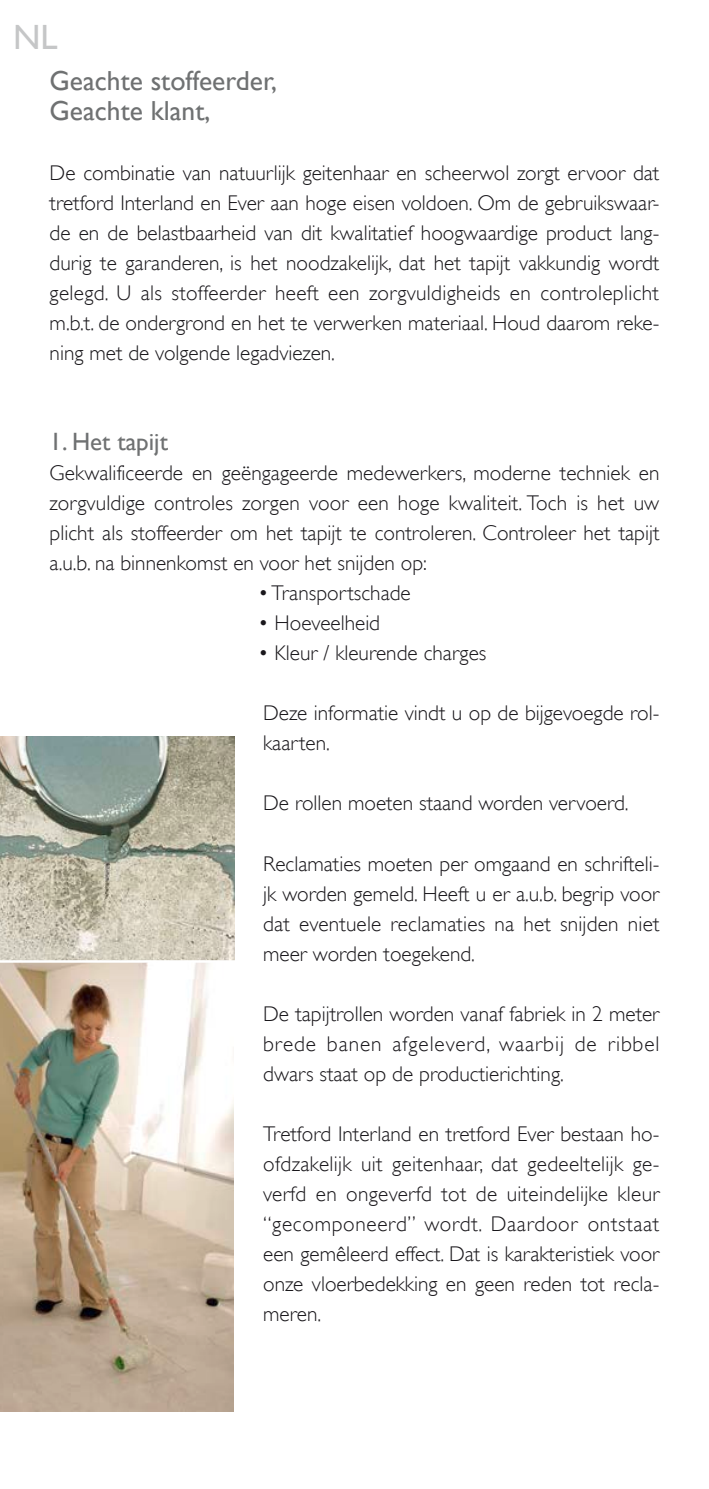
<style>
.page{position:relative;width:709px;height:1489px;background:#fff}
.page>*{position:absolute;margin:0;border:0;box-sizing:border-box;transform-origin:0 0}
.t1{font:35px "Gill Sans";color:#c5c6c7}
.t2{font:27.5px/30px "Gill Sans";color:#6f7172}
.t3{font:25px "Gill Sans";color:#6f7172}
.t4{font:300 21.25px/30px "Gill Sans";color:#19171b;text-align:justify}
</style>
<div class="page">
<img style="left:0;top:736px;width:234px;height:674px">
<hr style="left:0;top:960px;width:236px;height:2px;background:#fff">
<h1 class="t1" style="left:13px;top:16px;width:46px">NL</h1>
<p class="t2" style="left:50px;top:65px;width:229px">Geachte stoffeerder,<br>Geachte klant,</p>
<p class="t4" style="left:50px;top:158px;width:611px">De combinatie van natuurlijk geitenhaar en scheerwol zorgt ervoor dat tretford Interland en Ever aan hoge eisen voldoen. Om de gebruikswaar&shy;de en de belastbaarheid van dit kwalitatief hoogwaardige product lang&shy;durig te garanderen, is het noodzakelijk, dat het tapijt vakkundig wordt gelegd. U als stoffeerder heeft een zorgvuldigheids en controleplicht m.b.t. de ondergrond en het te verwerken materiaal. Houd daarom reke&shy;ning met de volgende legadviezen.</p>
<p class="t3" style="left:50px;top:427px;width:120px">1. Het tapijt</p>
<p class="t4" style="left:50px;top:458px;width:611px">Gekwalificeerde en geëngageerde medewerkers, moderne techniek en zorgvuldige controles zorgen voor een hoge kwaliteit. Toch is het uw plicht als stoffeerder om het tapijt te controleren. Controleer het tapijt a.u.b. na binnenkomst en voor het snijden op:</p>
<p class="t4" style="left:258px;top:578px;width:154px">• Transportschade</p>
<p class="t4" style="left:258px;top:608px;width:124px">• Hoeveelheid</p>
<p class="t4" style="left:258px;top:638px;width:230px">• Kleur / kleurende charges</p>
<p class="t4" style="left:263px;top:698px;width:396px">Deze informatie vindt u op de bijgevoegde rol&shy;kaarten.</p>
<p class="t4" style="left:263px;top:788px;width:367px">De rollen moeten staand worden vervoerd.</p>
<p class="t4" style="left:263px;top:848px;width:398px">Reclamaties moeten per omgaand en schrifteli&shy;jk worden gemeld. Heeft u er a.u.b. begrip voor dat eventuele reclamaties na het snijden niet meer worden toegekend.</p>
<p class="t4" style="left:263px;top:998px;width:398px">De tapijtrollen worden vanaf fabriek in 2 meter brede banen afgeleverd, waarbij de ribbel dwars staat op de productierichting.</p>
<p class="t4" style="left:263px;top:1118px;width:398px">Tretford Interland en tretford Ever bestaan ho&shy;ofdzakelijk uit geitenhaar, dat gedeeltelijk ge&shy;verfd en ongeverfd tot de uiteindelijke kleur “gecomponeerd” wordt. Daardoor ontstaat een gemêleerd effect. Dat is karakteristiek voor onze vloerbedekking en geen reden tot recla&shy;meren.</p>
</div>
